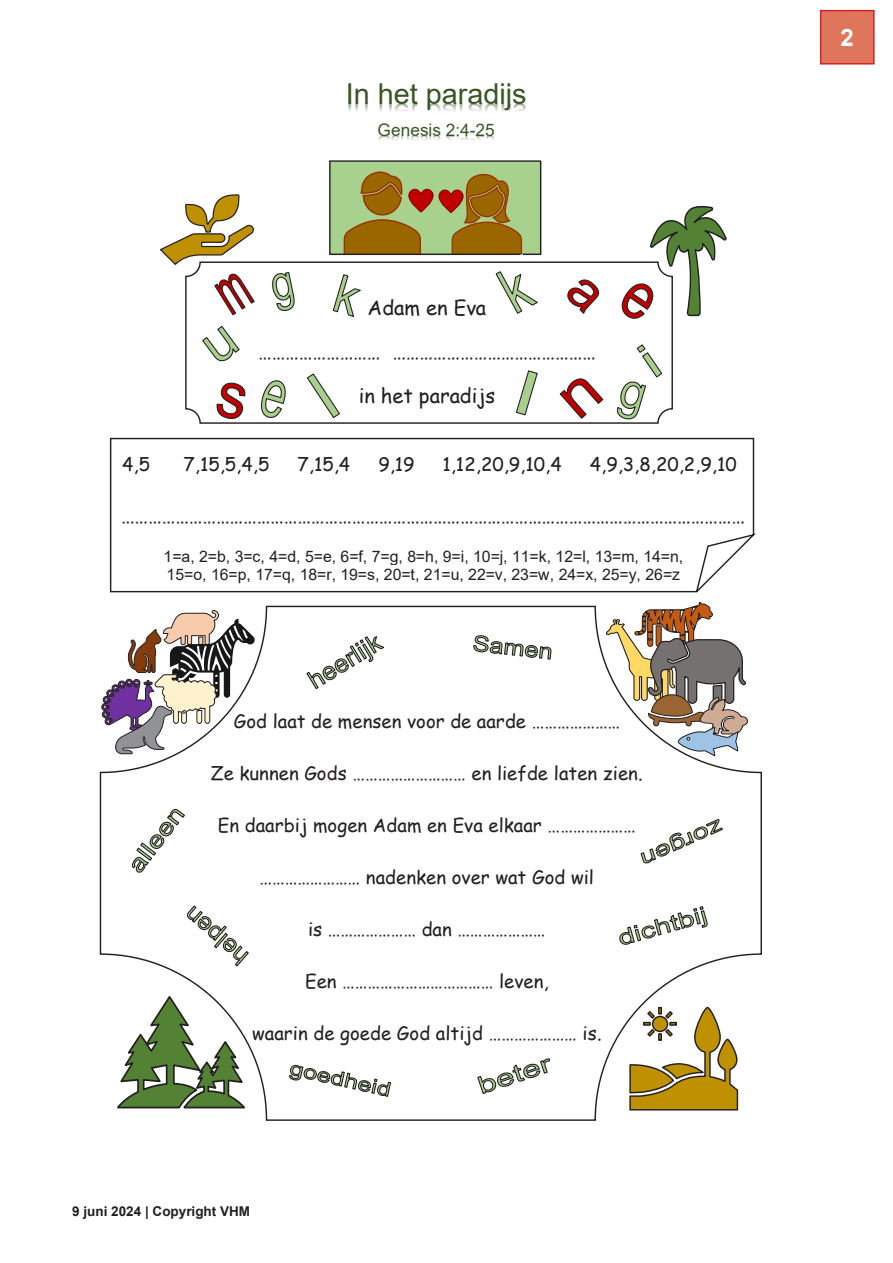
<style>
.page{position:relative;width:893px;height:1263px;background:#fff}
.page>*{position:absolute;margin:0;border:0;box-sizing:border-box;transform-origin:0 0}
.t1{font:28.8px "Arial";color:#385623}
.Kopje_2{font:700 24px "Arial";color:#fff}
.t2{font:20.1px/44px "Comic Sans MS";color:#231f20;text-align:center}
.t3{font:18.6px "Comic Sans MS";color:#231f20}
.t4{font:17.25px "Arial";color:#385623}
.t5{font:15.9px/18.3px "Arial";color:#231f20}
.t6{font:700 13.5px "Arial";color:#231f20}
</style>
<div class="page">
<div style="left:821px;top:11px;width:53px;height:53px;background:#df765c"></div>
<div style="left:820px;top:10px;width:55px;height:55px;border:2px solid #d1232a"></div>
<img style="left:348px;top:103px;width:178px;height:9px">
<img style="left:378px;top:136px;width:116px;height:4px">
<div style="left:331px;top:162px;width:106px;height:92px;background:#a9d18e"></div>
<svg style="left:343px;top:171px;width:90px;height:82px"></svg>
<div style="left:434px;top:162px;width:106px;height:92px;background:#a9d18e"></div>
<div style="left:329px;top:160px;width:212px;height:95px;border:1px solid #231f20"></div>
<svg style="left:629px;top:1006px;width:110px;height:105px"></svg>
<svg style="left:160px;top:194px;width:94px;height:72px"></svg>
<svg style="left:117px;top:994px;width:131px;height:115px"></svg>
<svg style="left:605px;top:602px;width:143px;height:155px"></svg>
<svg style="left:101px;top:610px;width:154px;height:144px"></svg>
<svg style="left:621px;top:205px;width:105px;height:114px"></svg>
<svg style="left:214px;top:273px;width:41px;height:43px"></svg>
<svg style="left:272px;top:272px;width:23px;height:39px"></svg>
<svg style="left:261px;top:380px;width:25px;height:38px"></svg>
<svg style="left:307px;top:373px;width:33px;height:45px"></svg>
<svg style="left:439px;top:172px;width:103px;height:142px"></svg>
<svg style="left:559px;top:378px;width:45px;height:41px"></svg>
<svg style="left:216px;top:382px;width:30px;height:37px"></svg>
<svg style="left:567px;top:279px;width:33px;height:35px"></svg>
<svg style="left:306px;top:636px;width:78px;height:54px"></svg>
<svg style="left:187px;top:905px;width:62px;height:62px"></svg>
<svg style="left:640px;top:818px;width:83px;height:46px"></svg>
<svg style="left:289px;top:1064px;width:102px;height:33px"></svg>
<svg style="left:477px;top:1058px;width:73px;height:36px"></svg>
<svg style="left:619px;top:906px;width:89px;height:39px"></svg>
<svg style="left:473px;top:635px;width:79px;height:25px"></svg>
<div style="left:185px;top:261px;width:488px;height:163px;border:1px solid #231f20;border-radius:14px"></div>
<svg style="left:109px;top:437px;width:647px;height:156px"></svg>
<svg style="left:516px;top:370px;width:22px;height:46px"></svg>
<svg style="left:202px;top:325px;width:38px;height:37px"></svg>
<svg style="left:332px;top:274px;width:29px;height:43px"></svg>
<img style="left:605px;top:422px;width:51px;height:2px">
<svg style="left:617px;top:344px;width:46px;height:76px"></svg>
<svg style="left:132px;top:808px;width:53px;height:65px"></svg>
<p class="t1" style="left:346px;top:74px;width:182px">In het paradijs</p>
<p class="t4" style="left:378px;top:118px;width:119px">Genesis 2:4-25</p>
<p class="t2" style="left:258px;top:285px;width:339px">Adam en Eva<br>……………………… ……………………………………… in het paradijs</p>
<p class="t3" style="left:122px;top:451px;width:29px">4,5</p>
<p class="t3" style="left:184px;top:451px;width:87px">7,15,5,4,5</p>
<p class="t3" style="left:297px;top:451px;width:54px">7,15,4</p>
<p class="t3" style="left:378px;top:451px;width:38px">9,19</p>
<p class="t3" style="left:442px;top:451px;width:121px">1,12,20,9,10,4</p>
<p class="t3" style="left:590px;top:451px;width:148px">4,9,3,8,20,2,9,10</p>
<p class="t2" style="left:121px;top:493px;width:626px">…………………………………………………………………………………………………………………………</p>
<p class="t5" style="left:164px;top:547px;width:521px">1=a, 2=b, 3=c, 4=d, 5=e, 6=f, 7=g, 8=h, 9=i, 10=j, 11=k, 12=l, 13=m, 14=n,<br>15=o, 16=p, 17=q, 18=r, 19=s, 20=t, 21=u, 22=v, 23=w, 24=x, 25=y, 26=z</p>
<p class="t3" style="left:234px;top:708px;width:388px">God laat de mensen voor de aarde …………………</p>
<p class="t3" style="left:211px;top:760px;width:433px">Ze kunnen Gods ……………………… en liefde laten zien.</p>
<p class="t3" style="left:218px;top:812px;width:419px">En daarbij mogen Adam en Eva elkaar …………………</p>
<p class="t3" style="left:260px;top:864px;width:336px">…………………… nadenken over wat God wil</p>
<p class="t3" style="left:308px;top:916px;width:239px">is ………………… dan …………………</p>
<p class="t3" style="left:305px;top:968px;width:245px">Een ……………………………… leven,</p>
<p class="t3" style="left:252px;top:1020px;width:351px">waarin de goede God altijd ………………… is.</p>
<p class="t6" style="left:72px;top:1202px;width:179px">9 juni 2024 | Copyright VHM</p>
<p class="Kopje_2" style="left:841px;top:22px;width:15px">2</p>
</div>
